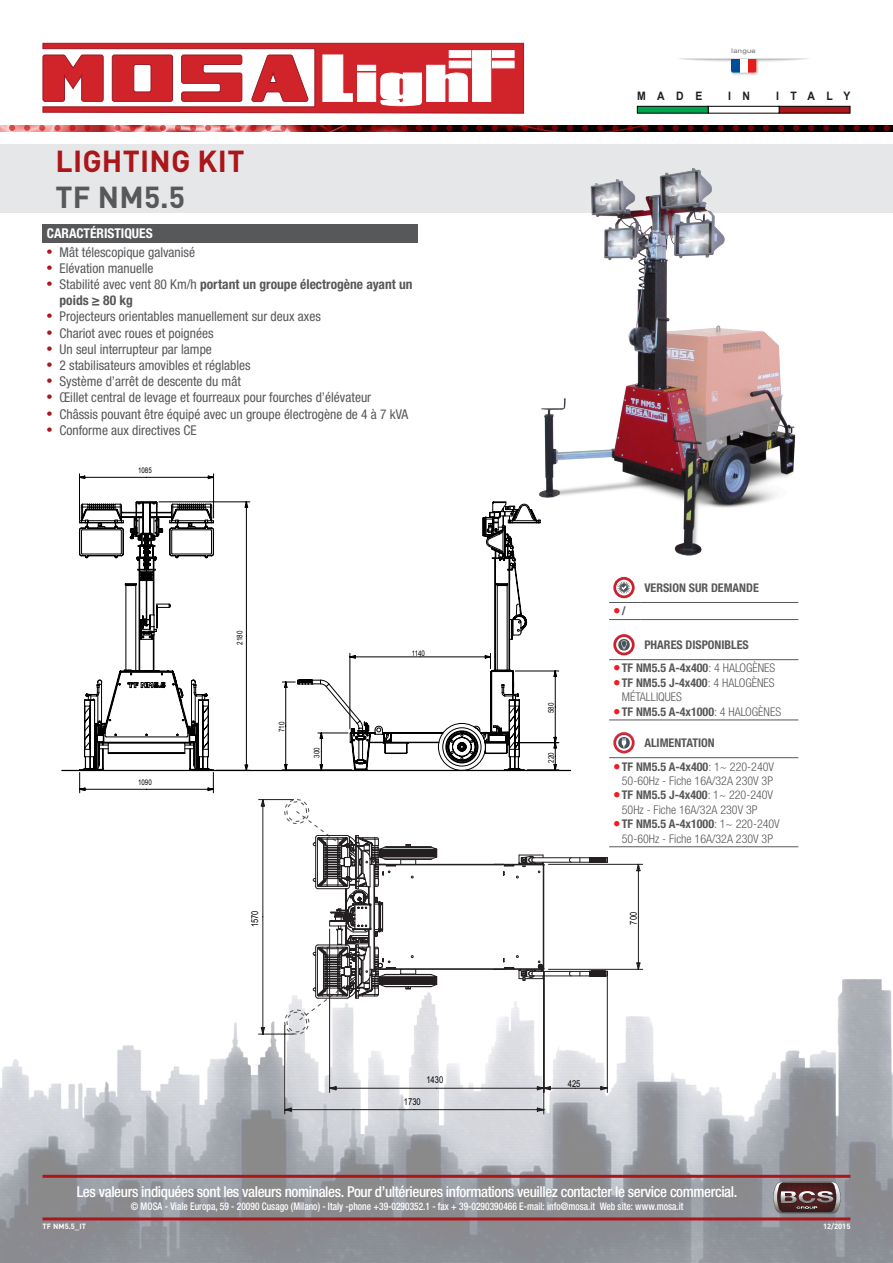
<style>
.page{position:relative;width:893px;height:1263px;background:#fff}
.page>*{position:absolute;margin:0;border:0;box-sizing:border-box;transform-origin:0 0}
.Stile_Titolo_GE{font:700 30px "DIN Pro";letter-spacing:.01em;color:#ab161a}
.Stile_Titolo_GE-2{font:700 30px "DIN Pro";color:#57585a}
.t1{font:500 condensed 15px "Helvetica Neue LTW1 G";letter-spacing:-.025em;color:#fff}
.t2{font:condensed 13.5px "Helvetica Neue LTW1 G";color:#57585a}
.t3{font:700 condensed 13.5px/16.2px "Helvetica Neue LTW1 G";color:#57585a}
.t4{font:700 condensed 13.5px "Helvetica Neue LTW1 G";color:#fff}
.t5{font:300 condensed 12px/14.4px "Helvetica Neue LTW1 G";color:#57585a;text-align:center}
.t6{font:700 condensed 12px "Helvetica Neue LTW1 G";color:#57585a}
.t7{font:700 11.55px "Arial";letter-spacing:1.1em;color:#231f20;scale:.9 1}
.t8{font:500 condensed 10.5px "Helvetica Neue LTW1 G";color:#fff;scale:.9 1}
.t9{font:9.45px "Arial";color:#000;scale:.8 1}
.t10{font:7.8px "Arial";color:#000;scale:.8 1}
.Stile_Titolo_Macchin{font:700 7.5px "DIN Pro";letter-spacing:.005em;color:#fff}
.t11{font:expanded 6.3px "Helvetica Neue LT Std";letter-spacing:.06em;color:#6c6d70}
.s1{font-family:"Arial";font-weight:700;font-stretch:normal;font-size:15.6px;color:#ab161a}
.s2{font-family:"Arial";font-stretch:normal;font-size:15.6px;color:#ab161a}
.s3{font-weight:400}
.s4{color:#ee1d23}
.s5{font-weight:300}
.s6{font-weight:700}
</style>
<div class="page">
<img style="left:0;top:864px;width:893px;height:399px">
<svg style="left:42px;top:42px;width:482px;height:72px"></svg>
<hr style="left:43px;top:1175px;width:807px;height:3px;background:#ab161a">
<hr style="left:43px;top:1217px;width:807px;height:3px;background:#ab161a">
<svg style="left:773px;top:1182px;width:68px;height:31px;background:#6c5455"></svg>
<div style="left:0;top:144px;width:893px;height:68px;background:#e6e7e9"></div>
<div style="left:779px;top:106px;width:71px;height:8px;background:#ab161a;border:1px solid #000"></div>
<div style="left:708px;top:106px;width:71px;height:8px;background:#fff;border:1px solid #000"></div>
<div style="left:637px;top:106px;width:72px;height:8px;background:#00a54f;border:1px solid #000"></div>
<div style="left:730px;top:58px;width:30px;height:18px;background:#231f20;opacity:.27"></div>
<svg style="left:739px;top:59px;width:9px;height:14px"></svg>
<div style="left:731px;top:59px;width:8px;height:14px;background:#004d99"></div>
<div style="left:748px;top:59px;width:8px;height:14px;background:#e31c1c"></div>
<img style="left:0;top:126px;width:893px;height:6px">
<div style="left:43px;top:225px;width:375px;height:18px;background:#57585a"></div>
<hr style="left:609px;top:602px;width:31px;height:1px;background:#57585a">
<hr style="left:640px;top:602px;width:158px;height:1px;background:#57585a">
<hr style="left:609px;top:619px;width:31px;height:1px;background:#57585a">
<hr style="left:640px;top:619px;width:158px;height:1px;background:#57585a">
<div style="left:613px;top:577px;width:22px;height:21px;border:3px solid #cd1f2e;border-radius:50%"></div>
<svg style="left:617px;top:582px;width:14px;height:13px"></svg>
<img style="left:511px;top:168px;width:325px;height:414px">
<svg style="left:258px;top:799px;width:385px;height:315px"></svg>
<svg style="left:284px;top:799px;width:324px;height:236px"></svg>
<svg style="left:79px;top:473px;width:480px;height:320px"></svg>
<svg style="left:79px;top:501px;width:135px;height:269px"></svg>
<svg style="left:85px;top:503px;width:456px;height:267px"></svg>
<svg style="left:88px;top:503px;width:210px;height:267px"></svg>
<svg style="left:298px;top:501px;width:228px;height:269px"></svg>
<hr style="left:62px;top:770px;width:508px;height:1px;background:#000">
<hr style="left:609px;top:757px;width:31px;height:1px;background:#57585a">
<hr style="left:640px;top:757px;width:158px;height:1px;background:#57585a">
<hr style="left:609px;top:846px;width:31px;height:1px;background:#57585a">
<hr style="left:640px;top:846px;width:158px;height:1px;background:#57585a">
<div style="left:613px;top:732px;width:22px;height:21px;border:3px solid #d02739;border-radius:50%"></div>
<svg style="left:618px;top:736px;width:12px;height:13px"></svg>
<hr style="left:609px;top:659px;width:31px;height:1px;background:#57585a">
<hr style="left:640px;top:659px;width:158px;height:1px;background:#57585a">
<hr style="left:609px;top:719px;width:31px;height:1px;background:#57585a">
<hr style="left:640px;top:719px;width:158px;height:1px;background:#57585a">
<div style="left:613px;top:634px;width:22px;height:21px;border:3px solid #cd1f2e;border-radius:50%"></div>
<svg style="left:618px;top:638px;width:12px;height:13px"></svg>
<p class="t11" style="left:731px;top:47px;width:26px">langue</p>
<p class="Stile_Titolo_GE" style="left:55px;top:140px;width:190px">LIGHTING KIT</p>
<p class="Stile_Titolo_GE-2" style="left:55px;top:176px;width:131px">TF NM5.5</p>
<p class="t4" style="left:47px;top:226px;width:107px">CARACTÉRISTIQUES</p>
<p class="t2" style="left:47px;top:244px;width:150px"><span class="s1">•</span> Mât télescopique galvanisé</p>
<p class="t2" style="left:47px;top:260px;width:108px"><span class="s1">•</span> Elévation manuelle</p>
<p class="t3" style="left:60px;top:276px;width:355px;text-indent:-13px"><span class="s2">•</span> <span class="s3">Stabilité avec vent 80 Km/h</span> portant un groupe électrogène ayant un poids ≥ 80 kg</p>
<p class="t2" style="left:47px;top:309px;width:276px"><span class="s1">•</span> Projecteurs orientables manuellement sur deux axes</p>
<p class="t2" style="left:47px;top:325px;width:168px"><span class="s1">•</span> Chariot avec roues et poignées</p>
<p class="t2" style="left:47px;top:341px;width:167px"><span class="s1">•</span> Un seul interrupteur par lampe</p>
<p class="t2" style="left:47px;top:357px;width:205px"><span class="s1">•</span> 2 stabilisateurs amovibles et réglables</p>
<p class="t2" style="left:47px;top:373px;width:196px"><span class="s1">•</span> Système d’arrêt de descente du mât</p>
<p class="t2" style="left:47px;top:390px;width:326px"><span class="s1">•</span> Œillet central de levage et fourreaux pour fourches d’élévateur</p>
<p class="t2" style="left:47px;top:406px;width:363px"><span class="s1">•</span> Châssis pouvant être équipé avec un groupe électrogène de 4 à 7 kVA</p>
<p class="t2" style="left:47px;top:422px;width:151px"><span class="s1">•</span> Conforme aux directives CE</p>
<p class="t10" style="left:138px;top:465px;width:19px">1085</p>
<p class="t10" style="left:138px;top:777px;width:19px">1090</p>
<p class="t10" style="left:235px;top:644px;width:19px;rotate:-90deg">2180</p>
<p class="t10" style="left:277px;top:732px;width:14px;rotate:-90deg">710</p>
<p class="t10" style="left:312px;top:758px;width:14px;rotate:-90deg">300</p>
<p class="t9" style="left:248px;top:927px;width:23px;rotate:-90deg">1570</p>
<p class="t10" style="left:412px;top:648px;width:18px">1140</p>
<p class="t7" style="left:637px;top:89px;width:74px">MADE</p>
<p class="t7" style="left:728px;top:89px;width:26px">I N</p>
<p class="t7" style="left:776px;top:89px;width:84px">ITALY</p>
<p class="t10" style="left:546px;top:713px;width:14px;rotate:-90deg">580</p>
<p class="t10" style="left:546px;top:763px;width:14px;rotate:-90deg">220</p>
<p class="t6" style="left:613px;top:604px;width:14px"><span class="s4">•</span>/</p>
<p class="t6" style="left:644px;top:580px;width:116px">VERSION SUR DEMANDE</p>
<p class="t6" style="left:644px;top:638px;width:106px">PHARES DISPONIBLES</p>
<p class="t6" style="left:613px;top:661px;width:164px"><span class="s4">•</span> TF NM5.5 A-4x400<span class="s5">: 4 HALOGÈNES</span></p>
<p class="t5" style="left:622px;top:675px;width:154px;text-align:left;text-indent:-9px"><span class="s4">•</span> <span class="s6">TF NM5.5 J-4x400</span>: 4 HALOGÈNES<br>MÉTALLIQUES</p>
<p class="t6" style="left:613px;top:704px;width:169px"><span class="s4">•</span> TF NM5.5 A-4x1000<span class="s5">: 4 HALOGÈNES</span></p>
<p class="t6" style="left:644px;top:736px;width:72px">ALIMENTATION</p>
<p class="t5" style="left:613px;top:759px;width:162px;text-align:right"><span class="s4">•</span> <span class="s6">TF NM5.5 A-4x400</span>: 1~ 220-240V<br>50-60Hz - Fiche 16A/32A 230V 3P</p>
<p class="t5" style="left:613px;top:788px;width:161px"><span class="s4">•</span> <span class="s6">TF NM5.5 J-4x400</span>: 1~ 220-240V<br>50Hz - Fiche 16A/32A 230V 3P</p>
<p class="t5" style="left:613px;top:817px;width:168px"><span class="s4">•</span> <span class="s6">TF NM5.5 A-4x1000</span>: 1~ 220-240V<br>50-60Hz - Fiche 16A/32A 230V 3P</p>
<p class="t9" style="left:627px;top:924px;width:17px;rotate:-90deg">700</p>
<p class="t9" style="left:426px;top:1074px;width:23px">1430</p>
<p class="t9" style="left:568px;top:1077px;width:17px">425</p>
<p class="t9" style="left:404px;top:1095px;width:23px">1730</p>
<p class="t1" style="left:77px;top:1183px;width:662px">Les valeurs indiquées sont les valeurs nominales. Pour d’ultérieures informations veuillez contacter le service commercial.</p>
<p class="t8" style="left:131px;top:1200px;width:616px">© MOSA - Viale Europa, 59 - 20090 Cusago (Milano) - Italy -phone +39-0290352.1 - fax + 39-0290390466 E-mail: info@mosa.it Web site: www.mosa.it</p>
<p class="Stile_Titolo_Macchin" style="left:43px;top:1221px;width:45px">TF NM5.5_IT</p>
<p class="Stile_Titolo_Macchin" style="left:823px;top:1221px;width:29px">12/2015</p>
</div>
